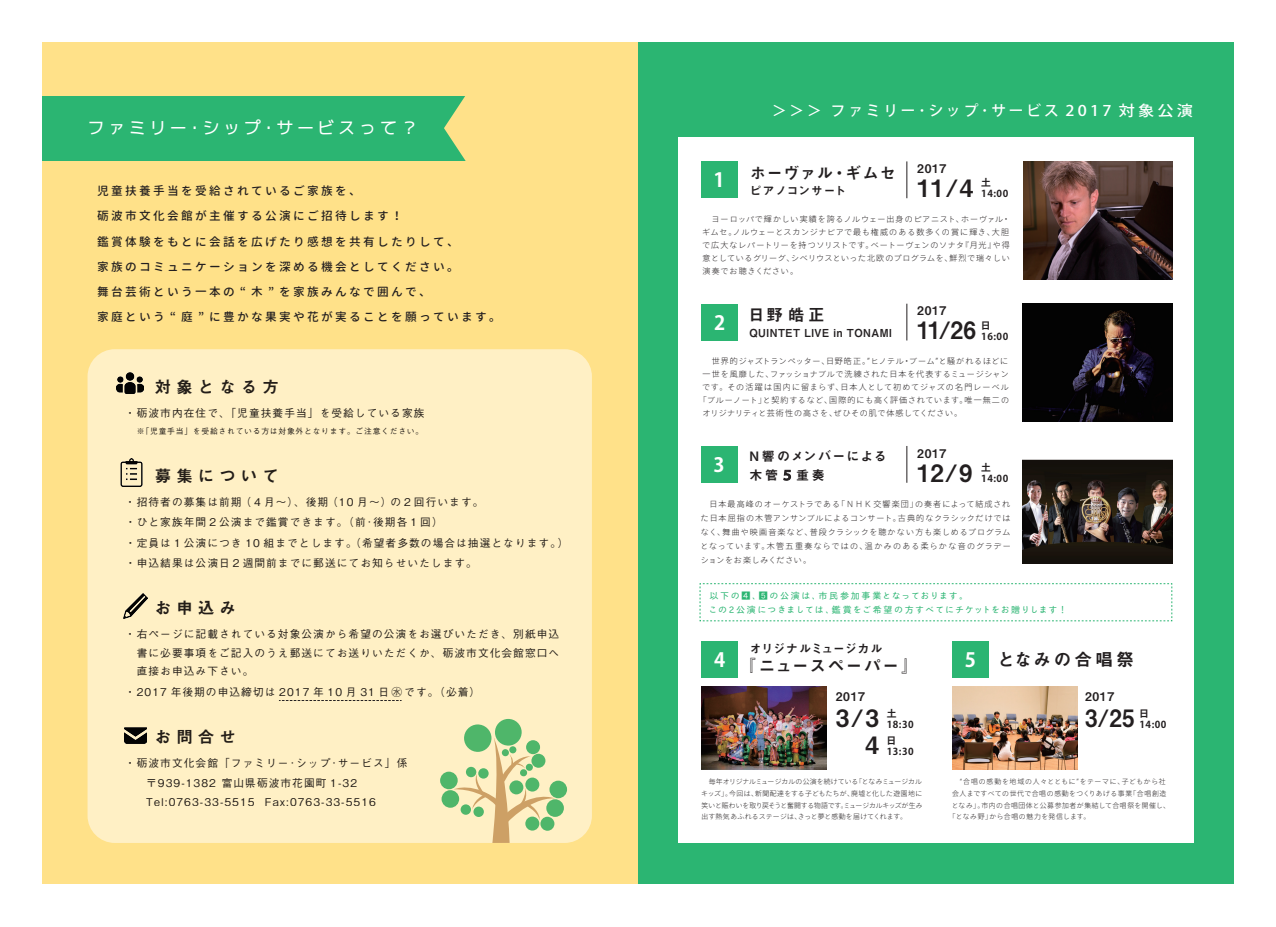
<style>
.page{position:relative;width:1276px;height:927px;background:#fff}
.page>*{position:absolute;margin:0;border:0;box-sizing:border-box;transform-origin:0 0}
.t1{font:23.9px "Midashi Go Pr 6 N MB31";color:#231f20}
.t2{font:23.9px "Midashi Go Pr 6 N MB31";color:#231f20;scale:.95 1}
.t3{font:23.9px "Midashi Go Pr 6 N MB31";color:#231f20;scale:.93 1}
.t4{font:700 19.5px "Koz Go Pr 6 N";color:#fff}
.t5{font:17.6px "Midashi Go Pr 6 N MB31";letter-spacing:.16em;color:#231f20}
.t6{font:17.5px "Ome Plus P Gothic medium";letter-spacing:.2em;color:#fff}
.t7{font:16.6px "Midashi Go Pr 6 N MB31";letter-spacing:.08em;color:#231f20}
.t8{font:16.6px "Midashi Go Pr 6 N MB31";letter-spacing:.105em;color:#231f20}
.t9{font:16.5px "Midashi Go Pr 6 N MB31";letter-spacing:.3em;color:#231f20}
.t10{font:16px "Midashi Go Pr 6 N MB31";letter-spacing:.045em;color:#231f20}
.t11{font:500 14.7px "Koz Go Pr 6 N";letter-spacing:.2em;color:#fff}
.t12{font:13px/19.5px "Midashi Go Pr 6 N MB31";letter-spacing:.08em;color:#231f20}
.t13{font:12px "Midashi Go Pr 6 N MB31";letter-spacing:.05em;color:#231f20}
.t14{font:11.7px/25.3px "Gen Jyuu Gothic Monospace Medium";letter-spacing:.2em;color:#231f20}
.t15{font:11.7px "Midashi Go Pr 6 N MB31";letter-spacing:.025em;color:#231f20}
.t16{font:11.7px "Midashi Go Pr 6 N MB31";letter-spacing:.055em;color:#231f20}
.t17{font:11px "Midashi Go Pr 6 N MB31";letter-spacing:.05em;color:#231f20;scale:.93 1}
.t18{font:500 10.7px/20.4px "Gothic BBB Pr 6 N";letter-spacing:.1em;color:#231f20}
.t19{font:700 9.6px/10.8px "Koz Go Pr 6 N";letter-spacing:.05em;color:#231f20}
.t20{font:9px/13.7px "TB Chibi R Go Plus K Pro";letter-spacing:.1em;color:#2bb572}
.t21{font:300 8px/14px "Ryo Gothic Plus N";letter-spacing:.095em;color:#231f20;text-align:justify}
.t22{font:300 8px "Ryo Gothic Plus N";letter-spacing:.125em;color:#231f20}
.t23{font:300 8px "Ryo Gothic Plus N";letter-spacing:.075em;color:#231f20}
.t24{font:500 7.8px "Gothic BBB Pr 6 N";letter-spacing:.1em;color:#231f20}
.t25{font:300 6.8px/11.7px "Ryo Gothic Plus N";letter-spacing:.07em;color:#231f20;text-align:justify}
.t26{font:300 6.8px "Ryo Gothic Plus N";letter-spacing:.1em;color:#231f20}
.s1{color:#fff}
.s2{font-family:"Koz Go Pr 6 N";font-weight:700;font-size:19.5px;color:#fff}
.s3{font-family:"Koz Go Pr 6 N";font-weight:500}
</style>
<div class="page">
<div style="left:43px;top:43px;width:1190px;height:841px;background:#ffe189"></div>
<div style="left:638px;top:43px;width:595px;height:841px;background:#2bb572"></div>
<div style="left:679px;top:138px;width:515px;height:705px;background:#fff"></div>
<img style="left:952px;top:686px;width:125px;height:83px">
<div style="left:952px;top:641px;width:37px;height:37px;background:#2bb572"></div>
<svg style="left:699px;top:583px;width:473px;height:38px"></svg>
<img style="left:701px;top:686px;width:125px;height:83px">
<div style="left:701px;top:641px;width:37px;height:37px;background:#2bb572"></div>
<img style="left:1022px;top:459px;width:150px;height:105px">
<div style="left:701px;top:446px;width:36px;height:37px;background:#2bb572"></div>
<svg style="left:783px;top:470px;width:8px;height:11px"></svg>
<hr style="left:906px;top:446px;width:1px;height:37px;background:#231f20">
<img style="left:1022px;top:304px;width:150px;height:117px">
<div style="left:701px;top:304px;width:37px;height:36px;background:#2bb572"></div>
<hr style="left:906px;top:304px;width:1px;height:36px;background:#231f20">
<img style="left:1023px;top:161px;width:149px;height:118px">
<div style="left:701px;top:161px;width:36px;height:37px;background:#2bb572"></div>
<hr style="left:906px;top:161px;width:1px;height:37px;background:#231f20">
<div style="left:88px;top:349px;width:504px;height:494px;background:#fff0c5;border-radius:27px"></div>
<svg style="left:464px;top:724px;width:28px;height:28px"></svg>
<div style="left:495px;top:719px;width:27px;height:27px;background:#4fb66a;border-radius:50%"></div>
<svg style="left:441px;top:790px;width:18px;height:18px"></svg>
<svg style="left:454px;top:737px;width:101px;height:106px"></svg>
<svg style="left:549px;top:780px;width:18px;height:18px"></svg>
<div style="left:509px;top:780px;width:14px;height:14px;background:#4fb66a;border-radius:50%"></div>
<svg style="left:525px;top:777px;width:14px;height:15px"></svg>
<div style="left:526px;top:740px;width:14px;height:14px;background:#4fb66a;border-radius:50%"></div>
<div style="left:531px;top:754px;width:14px;height:14px;background:#4fb66a;border-radius:50%"></div>
<svg style="left:525px;top:816px;width:14px;height:15px"></svg>
<div style="left:540px;top:817px;width:14px;height:14px;background:#4fb66a;border-radius:50%"></div>
<svg style="left:546px;top:799px;width:18px;height:18px"></svg>
<svg style="left:440px;top:771px;width:18px;height:18px"></svg>
<svg style="left:279px;top:700px;width:122px;height:1px"></svg>
<img style="left:116px;top:372px;width:28px;height:22px">
<img style="left:120px;top:459px;width:23px;height:27px">
<img style="left:123px;top:593px;width:25px;height:25px">
<img style="left:124px;top:727px;width:22px;height:17px">
<div style="left:43px;top:96px;width:423px;height:64px;background:#2bb572"></div>
<svg style="left:444px;top:96px;width:22px;height:65px"></svg>
<h3 class="t6" style="left:88px;top:115px;width:332px">ファミリー･シップ･サービスって？</h3>
<h3 class="t14" style="left:97px;top:178px;width:405px">児童扶養手当を受給されているご家族を、<br>砺波市文化会館が主催する公演にご招待します！<br>鑑賞体験をもとに会話を広げたり感想を共有したりして、<br>家族のコミュニケーションを深める機会としてください。<br>舞台芸術という一本の“ 木 ”を家族みんなで囲んで、<br>家庭という“ 庭 ”に豊かな果実や花が実ることを願っています。</h3>
<h3 class="t9" style="left:123px;top:373px;width:157px">　 対象となる方</h3>
<h3 class="t18" style="left:125px;top:402px;width:301px">・砺波市内在住で、「児童扶養手当」を受給している家族</h3>
<p class="t24" style="left:137px;top:425px;width:288px">※「児童手当」を受給されている方は対象外となります。ご注意ください。</p>
<h3 class="t9" style="left:123px;top:463px;width:157px">　 募集について</h3>
<h3 class="t18" style="left:125px;top:491px;width:445px">・招待者の募集は前期（４月～）、後期（10 月～）の２回行います。<br>・ひと家族年間２公演まで鑑賞できます。（前･後期各１回）<br>・定員は１公演につき 10 組までとします。（希望者多数の場合は抽選となります。）・申込結果は公演日２週間前までに郵送にてお知らせいたします。</h3>
<h3 class="t9" style="left:123px;top:595px;width:114px">　 お申込み</h3>
<h3 class="t18" style="left:125px;top:624px;width:436px;line-height:18.5px;text-align:justify">・右ページに記載されている対象公演から希望の公演をお選びいただき、別紙申込<span class="s1">・</span>書に必要事項をご記入のうえ郵送にてお送りいただくか、砺波市文化会館窓口へ<span class="s1">・</span>直接お申込み下さい。</h3>
<h3 class="t18" style="left:125px;top:681px;width:357px">・2017 年後期の申込締切は 2017 年 10 月 31 日㊌です。（必着）</h3>
<h3 class="t9" style="left:123px;top:723px;width:114px">　 お問合せ</h3>
<h3 class="t18" style="left:146px;top:752px;width:263px;text-indent:-21px">・砺波市文化会館「ファミリー･シップ･サービス」係〒939-1382 富山県砺波市花園町 1-32</h3>
<h3 class="t18" style="left:146px;top:791px;width:231px">Tel:0763-33-5515 Fax:0763-33-5516</h3>
<h3 class="t11" style="left:772px;top:102px;width:422px">＞＞＞ ファミリー･シップ･サービス 2017 対象公演</h3>
<h2 class="t4" style="left:713px;top:169px;width:13px">1</h2>
<h3 class="t10" style="left:750px;top:160px;width:147px">ホーヴァル・ギムセ</h3>
<h3 class="t16" style="left:750px;top:181px;width:97px">ピアノコンサート</h3>
<h3 class="t13" style="left:917px;top:159px;width:30px">2017</h3>
<h1 class="t1" style="left:917px;top:169px;width:58px">11/4</h1>
<p class="t19" style="left:981px;top:178px;width:28px">土<br>14:00</p>
<p class="t21" style="left:702px;top:213px;width:310px;line-height:13px;text-align:left">　ヨーロッパで輝かしい実績を誇るノルウェー出身のピアニスト、ホーヴァル・ギムセ。ノルウェーとスカンジナビアで最も権威のある数多くの賞に輝き、大胆で広大なレパートリーを持つソリストです。ベートーヴェンのソナタ『月光』や得意としているグリーグ、シベリウスといった北欧のプログラムを、鮮烈で瑞々しい演奏でお聴きください。</p>
<h3 class="t8" style="left:714px;top:302px;width:112px"><span class="s2">2</span> 日野皓正</h3>
<h3 class="t17" style="left:749px;top:324px;width:155px">QUINTET LIVE in TONAMI</h3>
<h3 class="t13" style="left:917px;top:301px;width:30px">2017</h3>
<h1 class="t2" style="left:917px;top:311px;width:63px">11/26</h1>
<p class="t19" style="left:981px;top:320px;width:29px">日<br>16:00</p>
<p class="t21" style="left:702px;top:355px;width:307px">　世界的ジャズトランペッター、日野皓正。”ヒノテル・ブーム”と騒がれるほどに</p>
<p class="t21" style="left:702px;top:368px;width:308px">一世を風靡した、ファッショナブルで洗練された日本を代表するミュージシャン</p>
<p class="t22" style="left:702px;top:383px;width:308px">です。 その活躍は国内に留まらず、日本人として初めてジャズの名門レーベル</p>
<p class="t21" style="left:699px;top:394px;width:312px">「ブルーノート」と契約するなど、国際的にも高く評価されています。唯一無二の</p>
<p class="t23" style="left:702px;top:409px;width:261px">オリジナリティと芸術性の高さを、ぜひその肌で体感してください。</p>
<h2 class="t4" style="left:713px;top:454px;width:13px">3</h2>
<h3 class="t12" style="left:748px;top:445px;width:140px">Ｎ響のメンバーによる木管<span class="s3">５</span>重奏</h3>
<h3 class="t13" style="left:917px;top:444px;width:30px">2017</h3>
<h1 class="t1" style="left:917px;top:453px;width:57px">12/9</h1>
<p class="t19" style="left:981px;top:462px;width:28px">土<br>14:00</p>
<p class="t21" style="left:700px;top:497px;width:312px">　日本最高峰のオーケストラである「ＮＨＫ交響楽団」の奏者によって結成された日本屈指の木管アンサンブルによるコンサート。古典的なクラシックだけではなく、舞曲や映画音楽など、普段クラシックを聴かない方も楽しめるプログラムとなっています。木管五重奏ならではの、温かみのある柔らかな音のグラデーションをお楽しみください。</p>
<p class="t20" style="left:708px;top:588px;width:360px">以下の4、5の公演は、市民参加事業となっております。<br>この２公演につきましては、鑑賞をご希望の方すべてにチケットをお贈りします！</p>
<h2 class="t4" style="left:714px;top:649px;width:13px">4</h2>
<h3 class="t15" style="left:750px;top:639px;width:134px">オリジナルミュージカル</h3>
<h3 class="t7" style="left:739px;top:653px;width:180px">『ニュースペーパー』</h3>
<h3 class="t13" style="left:836px;top:687px;width:30px">2017</h3>
<h1 class="t1" style="left:836px;top:699px;width:45px">3/3</h1>
<p class="t19" style="left:887px;top:708px;width:28px">土<br>18:30</p>
<h1 class="t1" style="left:865px;top:726px;width:15px">4</h1>
<p class="t19" style="left:886px;top:735px;width:29px">日<br>13:30</p>
<p class="t25" style="left:701px;top:776px;width:223px">　毎年オリジナルミュージカルの公演を続けている「となみミュージカルキッズ」。今回は、新聞配達をする子どもたちが、廃墟と化した遊園地に笑いと賑わいを取り戻そうと奮闘する物語です。ミュージカルキッズが生み出す熱気あふれるステージは、きっと夢と感動を届けてくれます。</p>
<h3 class="t5" style="left:965px;top:645px;width:171px"><span class="s2">5</span> となみの合唱祭</h3>
<h3 class="t13" style="left:1085px;top:687px;width:30px">2017</h3>
<h1 class="t3" style="left:1085px;top:699px;width:54px">3/25</h1>
<p class="t19" style="left:1139px;top:708px;width:29px">日<br>14:00</p>
<p class="t26" style="left:952px;top:778px;width:215px">　“合唱の感動を地域の人々とともに”をテーマに、子どもから社</p>
<p class="t25" style="left:952px;top:788px;width:216px">会人まですべての世代で合唱の感動をつくりあげる事業「合唱創造</p>
<p class="t25" style="left:951px;top:800px;width:220px">となみ」。市内の合唱団体と公募参加者が集結して合唱祭を開催し、</p>
<p class="t25" style="left:949px;top:811px;width:143px">「となみ野」から合唱の魅力を発信します。</p>
</div>
